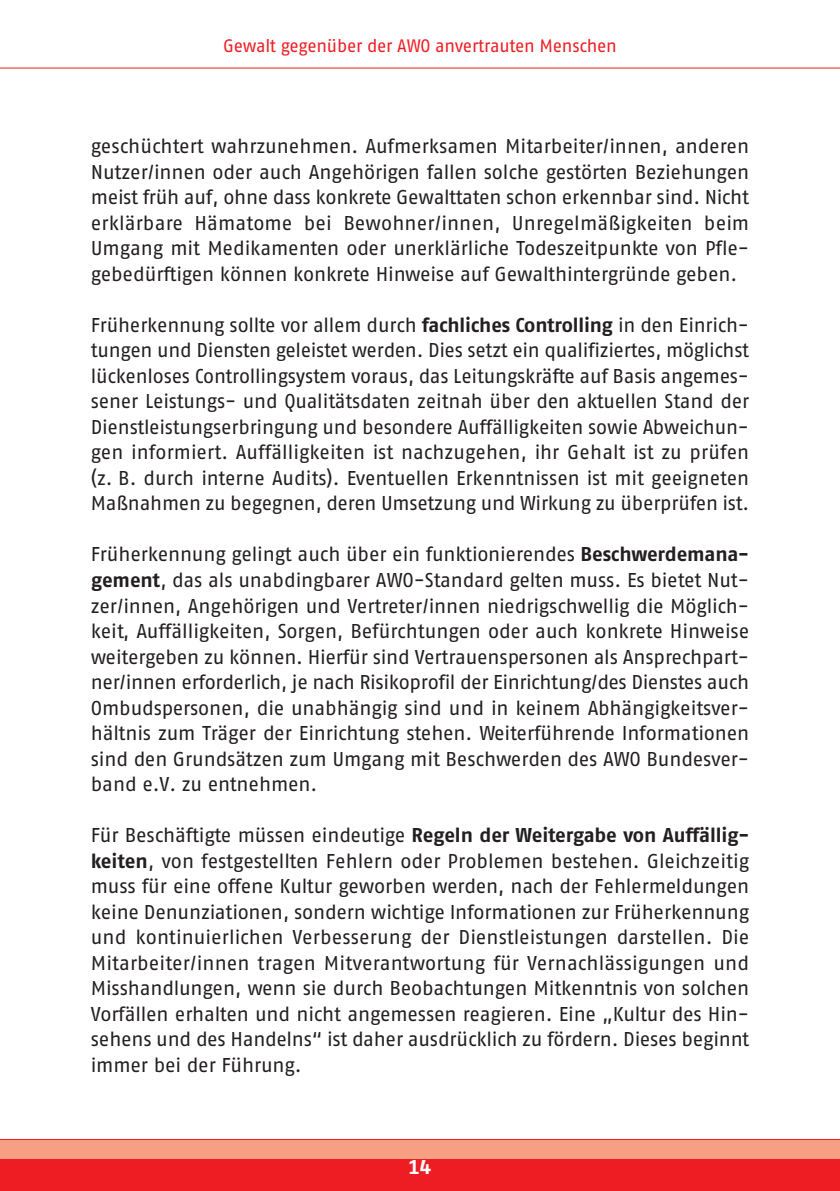
<style>
.page{position:relative;width:840px;height:1191px;background:#fff}
.page>*{position:absolute;margin:0;border:0;box-sizing:border-box;transform-origin:0 0}
.t1{font:20px/25.6px "AWO Fago Office";letter-spacing:-.01em;color:#231f20;text-align:justify}
.t2{font:700 20px "AWO Fago Office";color:#fff}
.t3{font:18px "AWO Fago Office";letter-spacing:-.01em;color:#ee1d23}
.s1{font-weight:700}
</style>
<div class="page">
<hr style="left:0;top:68px;width:839px;height:1px;background:#ee1d23">
<div style="left:0;top:1140px;width:839px;height:51px;background:#ee1d23"></div>
<div style="left:0;top:1140px;width:839px;height:18px;background:#f69f83"></div>
<p class="t3" style="left:223px;top:36px;width:395px">Gewalt gegenüber der AWO anvertrauten Menschen</p>
<p class="t1" style="left:91px;top:133px;width:659px">geschüchtert wahrzunehmen. Aufmerksamen Mitarbeiter/innen, anderen Nutzer/innen oder auch Angehörigen fallen solche gestörten Beziehungen meist früh auf, ohne dass konkrete Gewalttaten schon erkennbar sind. Nicht erklärbare Hämatome bei Bewohner/innen, Unregelmäßigkeiten beim Umgang mit Medikamenten oder unerklärliche Todeszeitpunkte von Pfle&shy;gebedürftigen können konkrete Hinweise auf Gewalthintergründe geben.</p>
<p class="t1" style="left:91px;top:312px;width:659px">Früherkennung sollte vor allem durch <span class="s1">fachliches Controlling</span> in den Einrich&shy;tungen und Diensten geleistet werden. Dies setzt ein qualifiziertes, möglichst lückenloses Controllingsystem voraus, das Leitungskräfte auf Basis angemes&shy;sener Leistungs- und Qualitätsdaten zeitnah über den aktuellen Stand der Dienstleistungserbringung und besondere Auffälligkeiten sowie Abweichun&shy;gen informiert. Auffälligkeiten ist nachzugehen, ihr Gehalt ist zu prüfen (z. B. durch interne Audits). Eventuellen Erkenntnissen ist mit geeigneten Maßnahmen zu begegnen, deren Umsetzung und Wirkung zu überprüfen ist.</p>
<p class="t1" style="left:91px;top:541px;width:659px">Früherkennung gelingt auch über ein funktionierendes <span class="s1">Beschwerdemana&shy;gement</span>, das als unabdingbarer AWO-Standard gelten muss. Es bietet Nut&shy;zer/innen, Angehörigen und Vertreter/innen niedrigschwellig die Möglich&shy;keit, Auffälligkeiten, Sorgen, Befürchtungen oder auch konkrete Hinweise weitergeben zu können. Hierfür sind Vertrauenspersonen als Ansprechpart&shy;ner/innen erforderlich, je nach Risikoprofil der Einrichtung/des Dienstes auch Ombudspersonen, die unabhängig sind und in keinem Abhängigkeitsver&shy;hältnis zum Träger der Einrichtung stehen. Weiterführende Informationen sind den Grundsätzen zum Umgang mit Beschwerden des AWO Bundesver&shy;band e.V. zu entnehmen.</p>
<p class="t1" style="left:91px;top:822px;width:659px">Für Beschäftigte müssen eindeutige <span class="s1">Regeln der Weitergabe von Auffällig&shy;keiten</span>, von festgestellten Fehlern oder Problemen bestehen. Gleichzeitig muss für eine offene Kultur geworben werden, nach der Fehlermeldungen keine Denunziationen, sondern wichtige Informationen zur Früherkennung und kontinuierlichen Verbesserung der Dienstleistungen darstellen. Die Mitarbeiter/innen tragen Mitverantwortung für Vernachlässigungen und Misshandlungen, wenn sie durch Beobachtungen Mitkenntnis von solchen Vorfällen erhalten und nicht angemessen reagieren. Eine „Kultur des Hin&shy;sehens und des Handelns“ ist daher ausdrücklich zu fördern. Dieses beginnt immer bei der Führung.</p>
<p class="t2" style="left:408px;top:1155px;width:25px">14</p>
</div>
